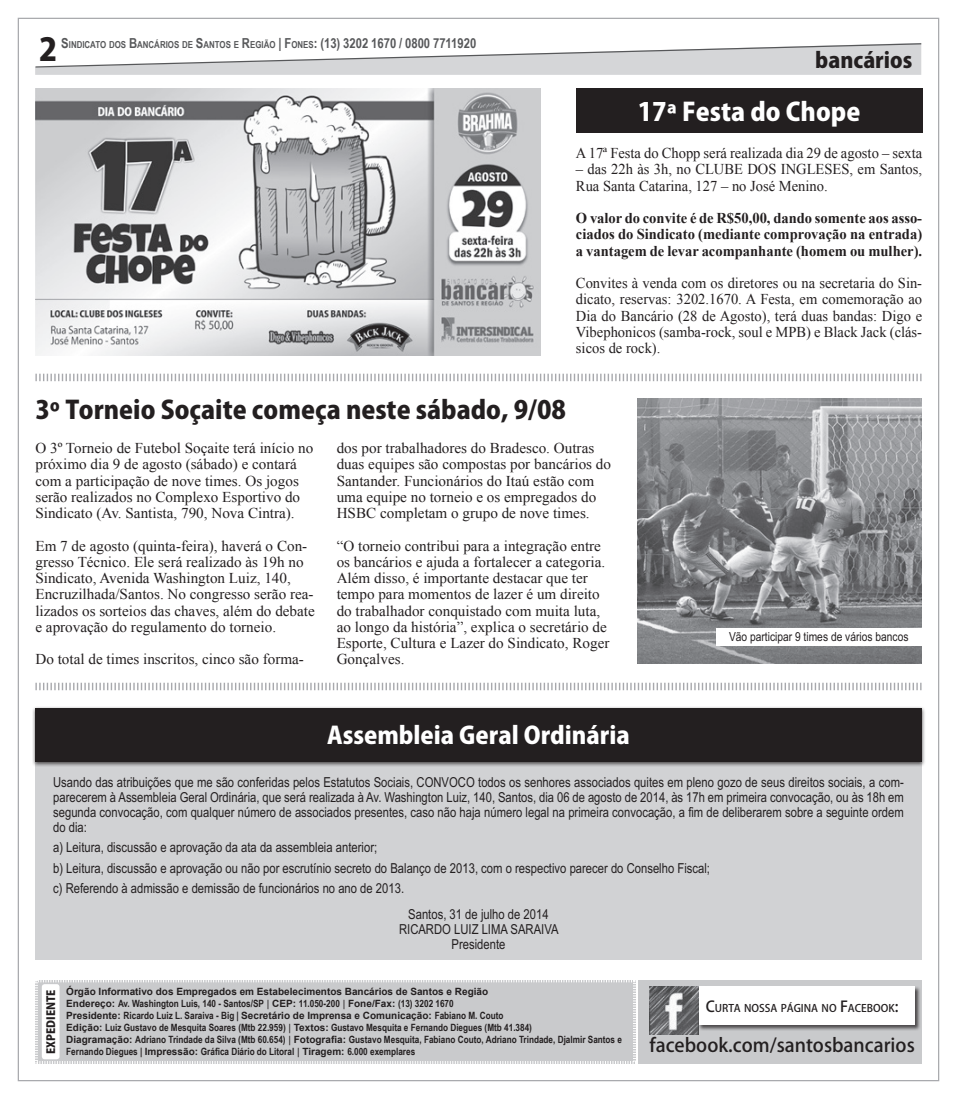
<style>
.page{position:relative;width:957px;height:1099px;background:#fff}
.page>*{position:absolute;margin:0;border:0;box-sizing:border-box;transform-origin:0 0}
.t1{font:800 31.25px "Koz Go Pro";color:#231f20}
.t2{font:800 25px "Koz Go Pro";color:#231f20}
.t3{font:800 25px "Koz Go Pro";color:#fff}
.t4{font:800 23.75px "Koz Go Pro";color:#fff}
.t5{font:800 21.25px "Koz Go Pro";color:#231f20}
.t6{font:500 18.75px "Koz Go Pro";color:#231f20}
.texto{font:15px/16.2px "Times New Roman";color:#231f20}
.texto-2{font:700 15px/16.2px "Times New Roman";color:#231f20;text-align:justify}
.texto-3{font:13.75px/15px "Arial Narrow";color:#231f20;text-align:justify}
.t7{font:12.5px "Arial Narrow";color:#231f20}
.t8{font:800 11.25px "Koz Go Pro";color:#231f20}
.t9{font:500 10.5px "Koz Go Pro";color:#231f20}
.t10{font:700 10px/12px "Arial Narrow";color:#231f20}
.t11{font:700 10px "Arial";color:#231f20}
.t12{font:700 9.62px "Arial Narrow";color:#57585a}
.s1{font-size:13.75px}
.s2{font-family:"Arial"}
.s3{font-family:"Arial";font-weight:400}
.s4{font-size:15px}
</style>
<div class="page">
<svg style="left:35px;top:43px;width:887px;height:32px"></svg>
<div style="left:35px;top:761px;width:886px;height:198px;background:#d1d2d4"></div>
<div style="left:32px;top:705px;width:893px;height:61px;background:#231f20;opacity:.75"></div>
<div style="left:35px;top:708px;width:886px;height:53px;background:#231f20"></div>
<div style="left:576px;top:89px;width:346px;height:44px;background:#231f20"></div>
<img style="left:35px;top:89px;width:506px;height:267px">
<div style="left:35px;top:980px;width:604px;height:84px;background:#c9cacc"></div>
<div style="left:638px;top:979px;width:283px;height:84px;background:#c9cacc"></div>
<div style="left:42px;top:984px;width:18px;height:75px;background:#fff;border-radius:3px"></div>
<div style="left:697px;top:985px;width:224px;height:45px;background:#231f20;opacity:.75"></div>
<div style="left:698px;top:986px;width:217px;height:38px;background:#fff"></div>
<img style="left:649px;top:986px;width:49px;height:48px">
<svg style="left:35px;top:373px;width:887px;height:9px"></svg>
<svg style="left:35px;top:682px;width:887px;height:9px"></svg>
<img style="left:638px;top:399px;width:283px;height:264px">
<div style="left:716px;top:627px;width:205px;height:18px;background:#fff"></div>
<p class="t1" style="left:39px;top:29px;width:20px">2</p>
<p class="t12" style="left:61px;top:37px;width:416px"><span class="s1">S</span>INDICATO DOS <span class="s1">B</span>ANCÁRIOS DE <span class="s1">S</span>ANTOS E <span class="s1">R</span>EGIÃO <span class="s1">| F</span>ONES<span class="s1">: (13) 3202 1670 / 0800 7711920</span></p>
<h3 class="t5" style="left:815px;top:46px;width:99px">bancários</h3>
<p class="t3" style="left:638px;top:95px;width:224px">17ª Festa do Chope</p>
<p class="texto" style="left:576px;top:145px;width:348px">A 17ª Festa do Chopp será realizada dia 29 de agosto – sexta</p>
<p class="texto" style="left:576px;top:161px;width:348px">– das 22h às 3h, no CLUBE DOS INGLESES, em Santos,<br>Rua Santa Catarina, 127 – no José Menino.</p>
<p class="texto-2" style="left:576px;top:209px;width:348px">O valor do convite é de R$50,00, dando somente aos asso&shy;ciados do Sindicato (mediante comprovação na entrada) a vantagem de levar acompanhante (homem ou mulher).</p>
<p class="texto" style="left:576px;top:275px;width:348px;text-align:justify">Convites à venda com os diretores ou na secretaria do Sin&shy;dicato, reservas: 3202.1670. A Festa, em comemoração ao Dia do Bancário (28 de Agosto), terá duas bandas: Digo e Vibephonicos (samba-rock, soul e MPB) e Black Jack (clás&shy;sicos de rock).</p>
<p class="t2" style="left:35px;top:393px;width:532px">3º Torneio Soçaite começa neste sábado, 9/08</p>
<p class="texto" style="left:35px;top:439px;width:279px">O 3º Torneio de Futebol Soçaite terá início no próximo dia 9 de agosto (sábado) e contará com a participação de nove times. Os jogos serão realizados no Complexo Esportivo do Sindicato (Av. Santista, 790, Nova Cintra).</p>
<p class="texto" style="left:35px;top:537px;width:281px">Em 7 de agosto (quinta-feira), haverá o Con&shy;gresso Técnico. Ele será realizado às 19h no Sindicato, Avenida Washington Luiz, 140, Encruzilhada/Santos. No congresso serão rea&shy;lizados os sorteios das chaves, além do debate e aprovação do regulamento do torneio.</p>
<p class="texto" style="left:35px;top:651px;width:270px">Do total de times inscritos, cinco são forma-</p>
<p class="texto" style="left:337px;top:439px;width:276px">dos por trabalhadores do Bradesco. Outras duas equipes são compostas por bancários do Santander. Funcionários do Itaú estão com uma equipe no torneio e os empregados do HSBC completam o grupo de nove times.</p>
<p class="texto" style="left:337px;top:537px;width:274px">“O torneio contribui para a integração entre os bancários e ajuda a fortalecer a categoria.<br>Além disso, é importante destacar que ter tempo para momentos de lazer é um direito do trabalhador conquistado com muita luta, ao longo da história”, explica o secretário de Esporte, Cultura e Lazer do Sindicato, Roger Gonçalves.</p>
<p class="t4" style="left:327px;top:720px;width:304px">Assembleia Geral Ordinária</p>
<p class="t7" style="left:729px;top:629px;width:181px">Vão participar 9 times de vários bancos</p>
<p class="texto-3" style="left:53px;top:774px;width:852px">Usando das atribuições que me são conferidas pelos Estatutos Sociais, CONVOCO todos os senhores associados quites em pleno gozo de seus direitos sociais, a com&shy;parecerem à Assembleia Geral Ordinária, que será realizada à Av. Washington Luiz, 140, Santos, dia 06 de agosto de 2014, às 17h em primeira convocação, ou às 18h em segunda convocação, com qualquer número de associados presentes, caso não haja número legal na primeira convocação, a fim de deliberarem sobre a seguinte ordem do dia:</p>
<p class="texto-3" style="left:53px;top:840px;width:325px">a) Leitura, discussão e aprovação da ata da assembleia anterior;</p>
<p class="texto-3" style="left:53px;top:860px;width:658px">b) Leitura, discussão e aprovação ou não por escrutínio secreto do Balanço de 2013, com o respectivo parecer do Conselho Fiscal;</p>
<p class="texto-3" style="left:53px;top:880px;width:352px">c) Referendo à admissão e demissão de funcionários no ano de 2013.</p>
<p class="texto-3" style="left:408px;top:906px;width:142px">Santos, 31 de julho de 2014</p>
<p class="texto-3" style="left:399px;top:921px;width:161px;text-align:center">RICARDO LUIZ LIMA SARAIVA<br>Presidente</p>
<p class="t11" style="left:66px;top:985px;width:423px">Órgão Informativo dos Empregados em Estabelecimentos Bancários de Santos e Região</p>
<p class="t10" style="left:66px;top:997px;width:557px"><span class="s2">Endereço:</span> Av. Washington Luis, 140 - Santos/SP <span class="s3">|</span> <span class="s2">CEP:</span> 11.050-200 <span class="s3">|</span> <span class="s2">Fone/Fax:</span> (13) 3202 1670<br><span class="s2">Presidente:</span> Ricardo Luiz L. Saraiva - Big | <span class="s2">Secretário de Imprensa e Comunicação:</span> Fabiano M. Couto<br><span class="s2">Edição:</span> Luiz Gustavo de Mesquita Soares (Mtb 22.959) <span class="s3">|</span> <span class="s2">Textos:</span> Gustavo Mesquita e Fernando Diegues (Mtb 41.384)<br><span class="s2">Diagramação:</span> Adriano Trindade da Silva (Mtb 60.654) <span class="s3">|</span> <span class="s2">Fotografia:</span> Gustavo Mesquita, Fabiano Couto, Adriano Trindade, Djalmir Santos e</p>
<p class="t8" style="left:44px;top:1053px;width:66px;rotate:-90deg">EXPEDIENTE</p>
<p class="t9" style="left:705px;top:1001px;width:194px"><span class="s4">C</span>URTA NOSSA PÁGINA NO <span class="s4">F</span>ACEBOOK<span class="s4">:</span></p>
<p class="t6" style="left:649px;top:1033px;width:267px">facebook.com/santosbancarios</p>
<p class="t10" style="left:66px;top:1045px;width:350px">Fernando Diegues | <span class="s2">Impressão:</span> Gráfica Diário do Litoral <span class="s3">|</span> <span class="s2">Tiragem:</span> 6.000 exemplares</p>
</div>
